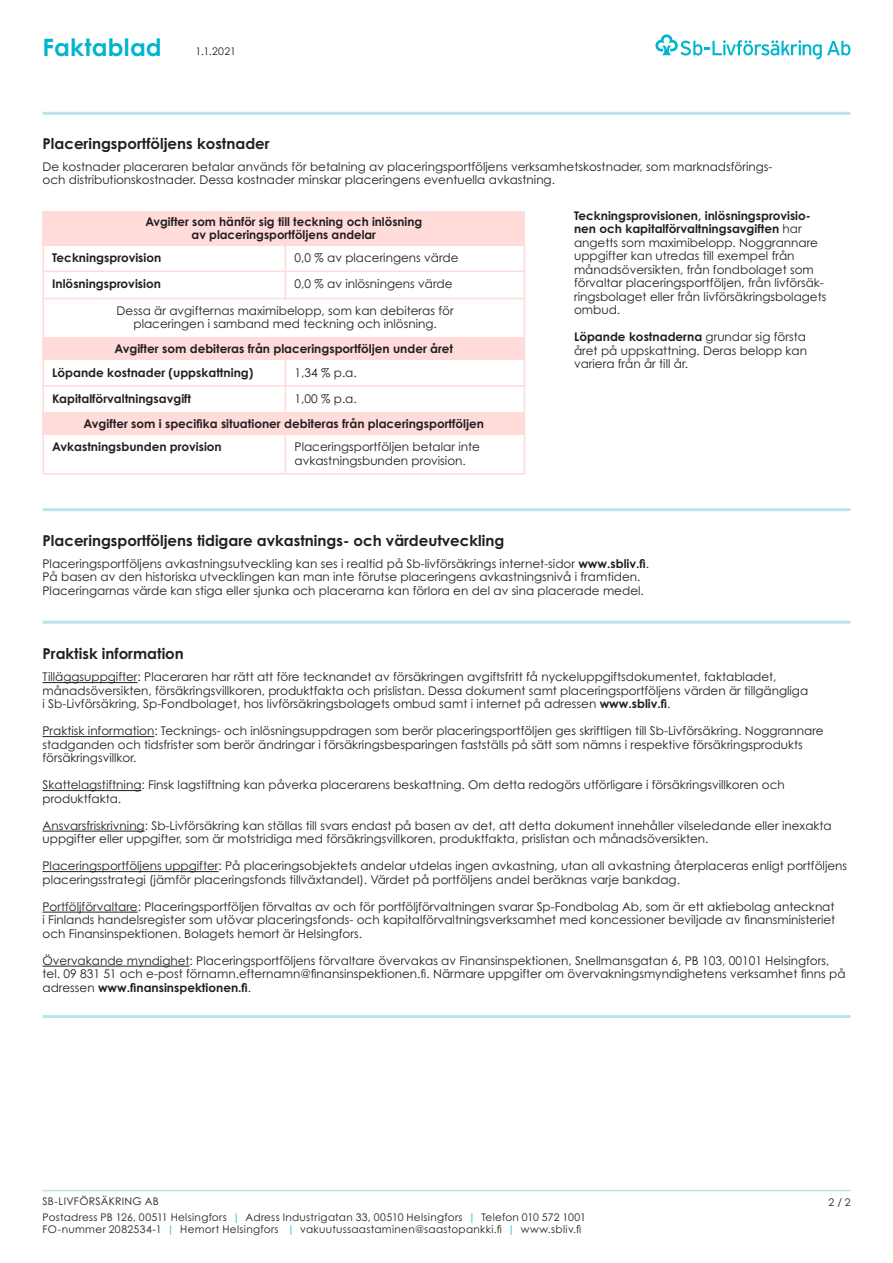
<style>
.page{position:relative;width:893px;height:1263px;background:#fff}
.page>*{position:absolute;margin:0;border:0;box-sizing:border-box;transform-origin:0 0}
.otsikko{font:700 24px "Century Gothic Pro";letter-spacing:.005em;color:#00b6cc}
.pikku-VO{font:700 15px "Century Gothic Pro";color:#231f20}
.leipis{font:12px/13.5px "Century Gothic Pro";color:#231f20}
.leipis-2{font:700 12px/13.5px "Century Gothic Pro";color:#231f20;text-align:center}
.väliotsikko{font:10.5px/15.1px "Century Gothic Pro";letter-spacing:.03em;color:#231f20}
.s1{font-weight:700}
.s2{color:#23aae1}
</style>
<div class="page">
<hr style="left:43px;top:1190px;width:807px;height:1px;background:#bde4ed">
<svg style="left:655px;top:34px;width:195px;height:25px"></svg>
<hr style="left:43px;top:682px;width:95px;height:1px;background:#231f20">
<hr style="left:43px;top:736px;width:111px;height:1px;background:#231f20">
<hr style="left:43px;top:790px;width:98px;height:1px;background:#231f20">
<hr style="left:43px;top:831px;width:102px;height:1px;background:#231f20">
<hr style="left:43px;top:871px;width:176px;height:1px;background:#231f20">
<hr style="left:43px;top:912px;width:95px;height:1px;background:#231f20">
<hr style="left:43px;top:966px;width:147px;height:1px;background:#231f20">
<hr style="left:43px;top:112px;width:807px;height:3px;background:#bde4ed">
<hr style="left:43px;top:508px;width:807px;height:3px;background:#bde4ed">
<hr style="left:43px;top:621px;width:807px;height:3px;background:#bde4ed">
<hr style="left:43px;top:1015px;width:807px;height:3px;background:#bde4ed">
<hr style="left:524px;top:245px;width:1px;height:229px;background:#ffdbda">
<div style="left:43px;top:211px;width:482px;height:34px;background:#ffdbda"></div>
<div style="left:43px;top:337px;width:482px;height:23px;background:#ffdbda"></div>
<div style="left:43px;top:412px;width:482px;height:23px;background:#ffdbda"></div>
<hr style="left:285px;top:245px;width:1px;height:54px;background:#ffdbda">
<hr style="left:43px;top:245px;width:1px;height:229px;background:#ffdbda">
<hr style="left:285px;top:360px;width:1px;height:53px;background:#ffdbda">
<hr style="left:285px;top:434px;width:1px;height:40px;background:#ffdbda">
<hr style="left:43px;top:271px;width:482px;height:1px;background:#ffdbda">
<hr style="left:43px;top:385px;width:482px;height:1px;background:#ffdbda">
<hr style="left:43px;top:473px;width:482px;height:1px;background:#ffdbda">
<hr style="left:43px;top:298px;width:482px;height:1px;background:#ffdbda">
<p class="otsikko" style="left:43px;top:32px;width:121px">Faktablad</p>
<p class="väliotsikko" style="left:196px;top:44px;width:42px">1.1.2021</p>
<p class="pikku-VO" style="left:43px;top:134px;width:229px">Placeringsportföljens kostnader</p>
<p class="leipis" style="left:43px;top:159px;width:731px">De kostnader placeraren betalar används för betalning av placeringsportföljens verksamhetskostnader, som marknadsförings-</p>
<p class="leipis" style="left:43px;top:173px;width:514px">och distributionskostnader. Dessa kostnader minskar placeringens eventuella avkastning.</p>
<p class="leipis" style="left:574px;top:209px;width:254px"><span class="s1">Teckningsprovisionen, inlösningsprovisio&shy;nen och kapitalförvaltningsavgiften</span> har angetts som maximibelopp. Noggrannare uppgifter kan utredas till exempel från månadsöversikten, från fondbolaget som förvaltar placeringsportföljen, från livförsäk&shy;ringsbolaget eller från livförsäkringsbolagets ombud.</p>
<p class="leipis" style="left:574px;top:330px;width:235px;text-align:justify"><span class="s1">Löpande kostnaderna</span> grundar sig första året på uppskattning. Deras belopp kan variera från år till år.</p>
<p class="leipis-2" style="left:145px;top:214px;width:278px">Avgifter som hänför sig till teckning och inlösning av placeringsportföljens andelar</p>
<p class="leipis-2" style="left:52px;top:251px;width:111px">Teckningsprovision</p>
<p class="leipis" style="left:295px;top:251px;width:165px">0,0 % av placeringens värde</p>
<p class="leipis-2" style="left:52px;top:277px;width:110px">Inlösningsprovision</p>
<p class="leipis" style="left:295px;top:277px;width:159px">0,0 % av inlösningens värde</p>
<p class="leipis" style="left:117px;top:303px;width:338px;text-align:center">Dessa är avgifternas maximibelopp, som kan debiteras för placeringen i samband med teckning och inlösning.</p>
<p class="leipis-2" style="left:52px;top:365px;width:203px">Löpande kostnader (uppskattning)</p>
<p class="leipis" style="left:295px;top:365px;width:64px">1,34 % p.a.</p>
<p class="leipis-2" style="left:52px;top:391px;width:140px">Kapitalförvaltningsavgift</p>
<p class="leipis" style="left:295px;top:392px;width:64px">1,00 % p.a.</p>
<p class="leipis-2" style="left:52px;top:440px;width:171px">Avkastningsbunden provision</p>
<p class="leipis" style="left:295px;top:440px;width:187px">Placeringsportföljen betalar inte avkastningsbunden provision.</p>
<p class="leipis-2" style="left:114px;top:342px;width:340px">Avgifter som debiteras från placeringsportföljen under året</p>
<p class="leipis-2" style="left:84px;top:417px;width:402px">Avgifter som i specifika situationer debiteras från placeringsportföljen</p>
<p class="pikku-VO" style="left:43px;top:531px;width:463px">Placeringsportföljens tidigare avkastnings- och värdeutveckling</p>
<p class="leipis" style="left:43px;top:557px;width:608px">Placeringsportföljens avkastningsutveckling kan ses i realtid på Sb-livförsäkrings internet-sidor <span class="s1">www.sbliv.fi</span>.</p>
<p class="leipis" style="left:43px;top:570px;width:599px">På basen av den historiska utvecklingen kan man inte förutse placeringens avkastningsnivå i framtiden.</p>
<p class="leipis" style="left:43px;top:584px;width:603px">Placeringarnas värde kan stiga eller sjunka och placerarna kan förlora en del av sina placerade medel.</p>
<p class="pikku-VO" style="left:43px;top:645px;width:143px">Praktisk information</p>
<p class="leipis" style="left:43px;top:670px;width:767px">Tilläggsuppgifter: Placeraren har rätt att före tecknandet av försäkringen avgiftsfritt få nyckeluppgiftsdokumentet, faktabladet, månadsöversikten, försäkringsvillkoren, produktfakta och prislistan. Dessa dokument samt placeringsportföljens värden är tillgängliga i Sb-Livförsäkring, Sp-Fondbolaget, hos livförsäkringsbolagets ombud samt i internet på adressen <span class="s1">www.sbliv.fi</span>.</p>
<p class="leipis" style="left:43px;top:724px;width:783px">Praktisk information: Tecknings- och inlösningsuppdragen som berör placeringsportföljen ges skriftligen till Sb-Livförsäkring. Noggrannare stadganden och tidsfrister som berör ändringar i försäkringsbesparingen fastställs på sätt som nämns i respektive försäkringsprodukts försäkringsvillkor.</p>
<p class="leipis" style="left:43px;top:778px;width:744px">Skattelagstiftning: Finsk lagstiftning kan påverka placerarens beskattning. Om detta redogörs utförligare i försäkringsvillkoren och produktfakta.</p>
<p class="leipis" style="left:43px;top:819px;width:791px">Ansvarsfriskrivning: Sb-Livförsäkring kan ställas till svars endast på basen av det, att detta dokument innehåller vilseledande eller inexakta uppgifter eller uppgifter, som är motstridiga med försäkringsvillkoren, produktfakta, prislistan och månadsöversikten.</p>
<p class="leipis" style="left:43px;top:859px;width:806px">Placeringsportföljens uppgifter: På placeringsobjektets andelar utdelas ingen avkastning, utan all avkastning återplaceras enligt portföljens placeringsstrategi (jämför placeringsfonds tillväxtandel). Värdet på portföljens andel beräknas varje bankdag.</p>
<p class="leipis" style="left:43px;top:900px;width:794px;text-align:justify">Portföljförvaltare: Placeringsportföljen förvaltas av och för portföljförvaltningen svarar Sp-Fondbolag Ab, som är ett aktiebolag antecknat i Finlands handelsregister som utövar placeringsfonds- och kapitalförvaltningsverksamhet med koncessioner beviljade av finansministeriet och Finansinspektionen. Bolagets hemort är Helsingfors.</p>
<p class="leipis" style="left:43px;top:954px;width:804px">Övervakande myndighet: Placeringsportföljens förvaltare övervakas av Finansinspektionen, Snellmansgatan 6, PB 103, 00101 Helsingfors, tel. 09 831 51 och e-post förnamn.efternamn@finansinspektionen.fi. Närmare uppgifter om övervakningsmyndighetens verksamhet finns på adressen <span class="s1">www.finansinspektionen.fi</span>.</p>
<p class="väliotsikko" style="left:43px;top:1194px;width:545px">SB-LIVFÖRSÄKRING AB<br>Postadress PB 126, 00511 Helsingfors <span class="s2">|</span> Adress Industrigatan 33, 00510 Helsingfors <span class="s2">|</span> Telefon 010 572 1001</p>
<p class="väliotsikko" style="left:43px;top:1222px;width:540px">FO-nummer 2082534-1 <span class="s2">|</span> Hemort Helsingfors <span class="s2">|</span> vakuutussaastaminen@saastopankki.fi <span class="s2">|</span> www.sbliv.fi</p>
<p class="väliotsikko" style="left:829px;top:1194px;width:24px">2 / 2</p>
</div>
